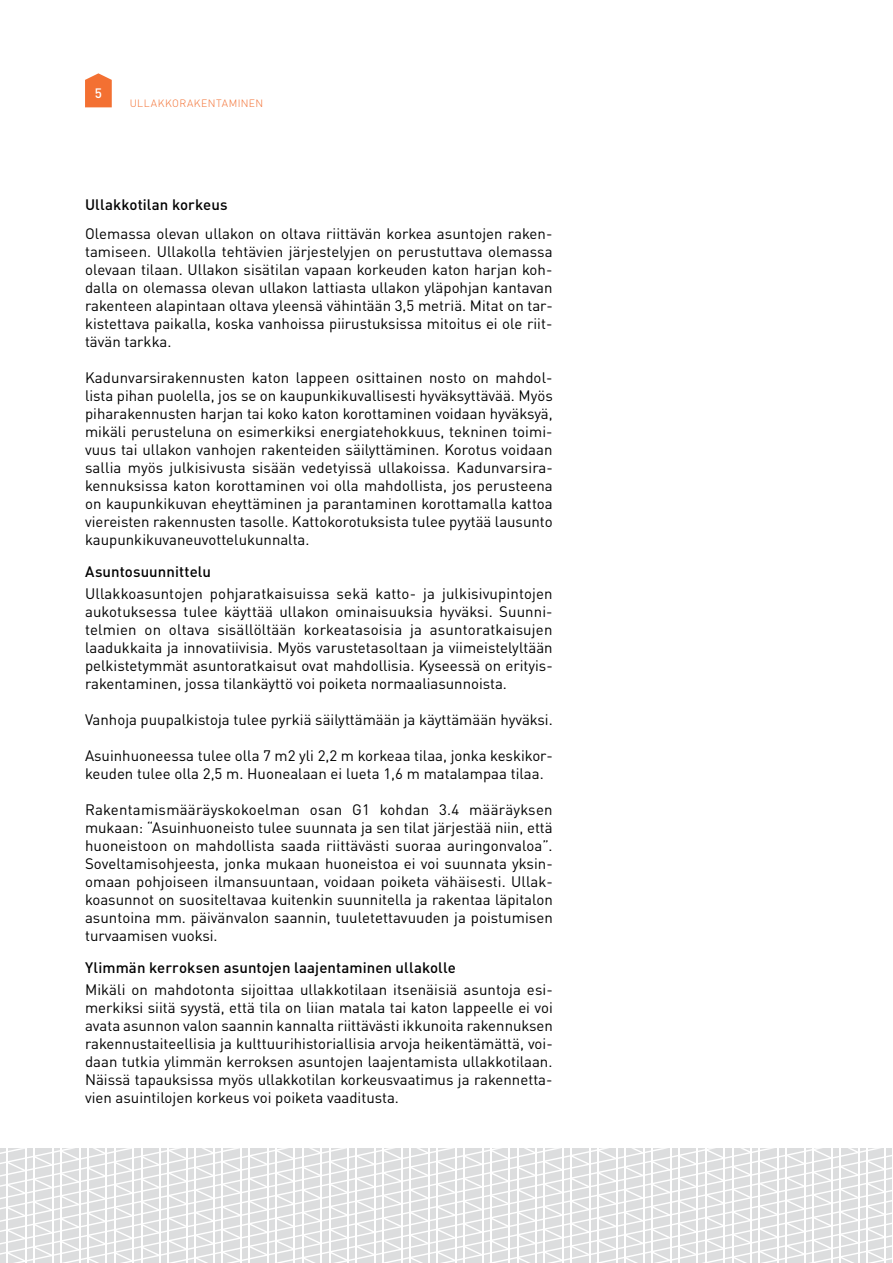
<style>
.page{position:relative;width:893px;height:1263px;background:#fff}
.page>*{position:absolute;margin:0;border:0;box-sizing:border-box;transform-origin:0 0}
.t1{font:15px/18px "DINOT";color:#000;text-align:justify}
.t2{font:500 15px "DINOT";letter-spacing:.005em;color:#000}
.t3{font:500 13.5px "DINOT";color:#fff}
.t4{font:300 10.5px "DINOT";letter-spacing:.045em;color:#f37032}
</style>
<div class="page">
<svg style="left:0;top:1148px;width:892px;height:115px"></svg>
<svg style="left:85px;top:73px;width:27px;height:34px"></svg>
<p class="t3" style="left:95px;top:84px;width:9px">5</p>
<p class="t4" style="left:130px;top:97px;width:135px">ULLAKKORAKENTAMINEN</p>
<p class="t2" style="left:85px;top:195px;width:144px">Ullakkotilan korkeus</p>
<p class="t1" style="left:85px;top:224px;width:469px">Olemassa olevan ullakon on oltava riittävän korkea asuntojen raken&shy;tamiseen. Ullakolla tehtävien järjestelyjen on perustuttava olemassa olevaan tilaan. Ullakon sisätilan vapaan korkeuden katon harjan koh&shy;dalla on olemassa olevan ullakon lattiasta ullakon yläpohjan kantavan rakenteen alapintaan oltava yleensä vähintään 3,5 metriä. Mitat on tar&shy;kistettava paikalla, koska vanhoissa piirustuksissa mitoitus ei ole riit&shy;tävän tarkka.</p>
<p class="t1" style="left:85px;top:368px;width:469px">Kadunvarsirakennusten katon lappeen osittainen nosto on mahdol&shy;lista pihan puolella, jos se on kaupunkikuvallisesti hyväksyttävää. Myös piharakennusten harjan tai koko katon korottaminen voidaan hyväksyä, mikäli perusteluna on esimerkiksi energiatehokkuus, tekninen toimi&shy;vuus tai ullakon vanhojen rakenteiden säilyttäminen. Korotus voidaan sallia myös julkisivusta sisään vedetyissä ullakoissa. Kadunvarsira&shy;kennuksissa katon korottaminen voi olla mahdollista, jos perusteena on kaupunkikuvan eheyttäminen ja parantaminen korottamalla kattoa viereisten rakennusten tasolle. Kattokorotuksista tulee pyytää lausunto kaupunkikuvaneuvottelukunnalta.</p>
<p class="t2" style="left:85px;top:561px;width:128px">Asuntosuunnittelu</p>
<p class="t1" style="left:85px;top:584px;width:469px">Ullakkoasuntojen pohjaratkaisuissa sekä katto- ja julkisivupintojen aukotuksessa tulee käyttää ullakon ominaisuuksia hyväksi. Suunni&shy;telmien on oltava sisällöltään korkeatasoisia ja asuntoratkaisujen laadukkaita ja innovatiivisia. Myös varustetasoltaan ja viimeistelyltään pelkistetymmät asuntoratkaisut ovat mahdollisia. Kyseessä on erityis&shy;rakentaminen, jossa tilankäyttö voi poiketa normaaliasunnoista.</p>
<p class="t1" style="left:85px;top:710px;width:469px">Vanhoja puupalkistoja tulee pyrkiä säilyttämään ja käyttämään hyväksi.</p>
<p class="t1" style="left:85px;top:746px;width:469px">Asuinhuoneessa tulee olla 7 m2 yli 2,2 m korkeaa tilaa, jonka keskikor&shy;keuden tulee olla 2,5 m. Huonealaan ei lueta 1,6 m matalampaa tilaa.</p>
<p class="t1" style="left:85px;top:800px;width:469px">Rakentamismääräyskokoelman osan G1 kohdan 3.4 määräyksen mukaan: “Asuinhuoneisto tulee suunnata ja sen tilat järjestää niin, että huoneistoon on mahdollista saada riittävästi suoraa auringonvaloa”.<br>Soveltamisohjeesta, jonka mukaan huoneistoa ei voi suunnata yksin&shy;omaan pohjoiseen ilmansuuntaan, voidaan poiketa vähäisesti. Ullak&shy;koasunnot on suositeltavaa kuitenkin suunnitella ja rakentaa läpitalon asuntoina mm. päivänvalon saannin, tuuletettavuuden ja poistumisen turvaamisen vuoksi.</p>
<p class="t2" style="left:85px;top:957px;width:372px">Ylimmän kerroksen asuntojen laajentaminen ullakolle</p>
<p class="t1" style="left:85px;top:980px;width:469px">Mikäli on mahdotonta sijoittaa ullakkotilaan itsenäisiä asuntoja esi&shy;merkiksi siitä syystä, että tila on liian matala tai katon lappeelle ei voi avata asunnon valon saannin kannalta riittävästi ikkunoita rakennuksen rakennustaiteellisia ja kulttuurihistoriallisia arvoja heikentämättä, voi&shy;daan tutkia ylimmän kerroksen asuntojen laajentamista ullakkotilaan.<br>Näissä tapauksissa myös ullakkotilan korkeusvaatimus ja rakennetta&shy;vien asuintilojen korkeus voi poiketa vaaditusta.</p>
</div>
